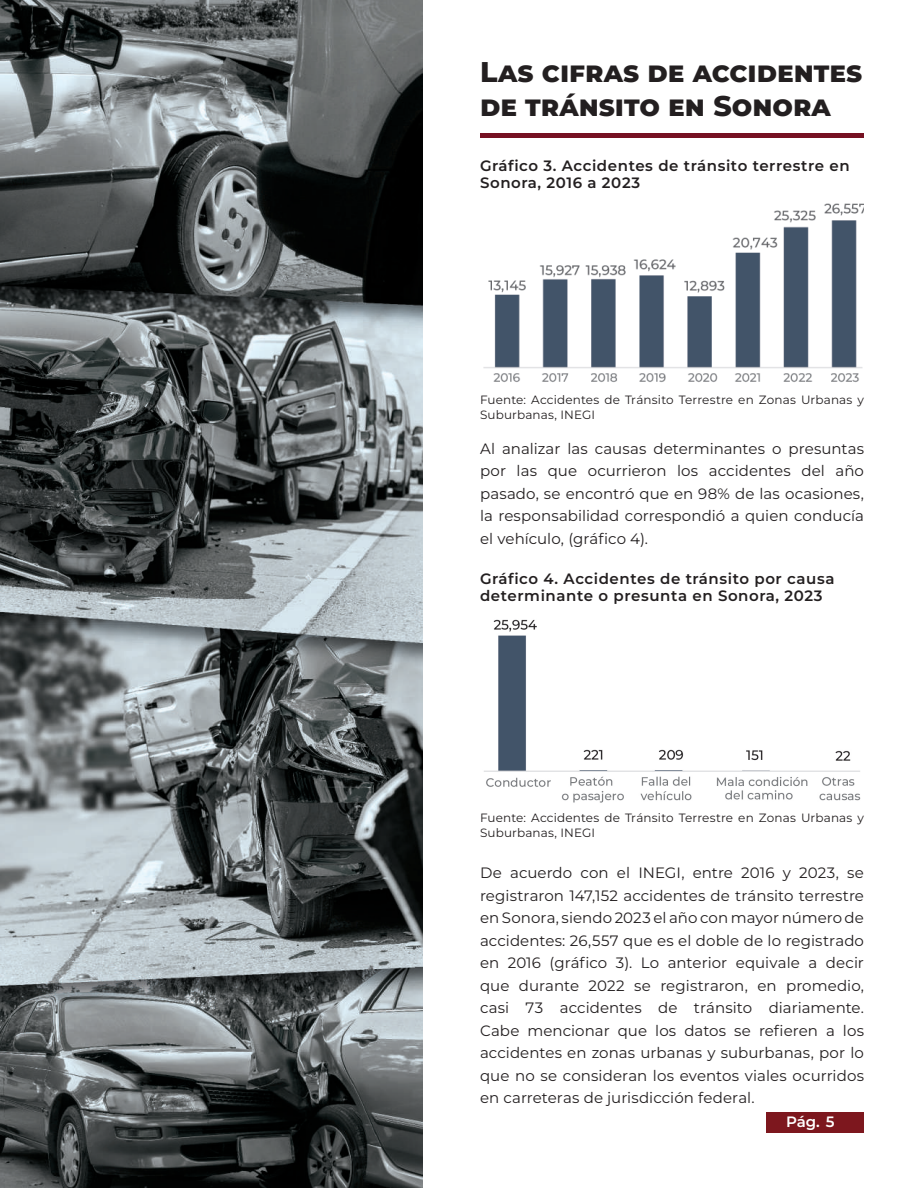
<style>
.page{position:relative;width:918px;height:1188px;background:#fff}
.page>*{position:absolute;margin:0;border:0;box-sizing:border-box;transform-origin:0 0}
.t1{font:800 28.5px/34.2px "Montserrat";letter-spacing:.015em;color:#231f20}
.t2{font:15px/22.5px "Montserrat";letter-spacing:.005em;color:#231f20;text-align:justify}
.t3{font:600 15px/16.5px "Montserrat";letter-spacing:.04em;color:#231f20}
.t4{font:600 15px "Montserrat";color:#fff}
.t5{font:12px/15px "Montserrat";letter-spacing:.01em;color:#231f20}
</style>
<div class="page">
<div style="left:766px;top:1113px;width:97px;height:20px;background:#7d171e"></div>
<img style="left:0;top:0;width:423px;height:1188px">
<img style="left:483px;top:203px;width:381px;height:180px">
<img style="left:484px;top:619px;width:377px;height:184px">
<div style="left:480px;top:133px;width:384px;height:5px;background:#761122"></div>
<h1 class="t1" style="left:480px;top:54px;width:384px">Las cifras de accidentes de tránsito en Sonora</h1>
<p class="t3" style="left:480px;top:157px;width:371px">Gráfico 3. Accidentes de tránsito terrestre en<br>Sonora, 2016 a 2023</p>
<p class="t5" style="left:480px;top:392px;width:385px">Fuente: Accidentes de Tránsito Terrestre en Zonas Urbanas y<br>Suburbanas, INEGI</p>
<p class="t2" style="left:480px;top:437px;width:385px">Al analizar las causas determinantes o presuntas por las que ocurrieron los accidentes del año pasado, se encontró que en 98% de las ocasiones, la responsabilidad correspondió a quien conducía el vehículo, (gráfico 4).</p>
<p class="t3" style="left:480px;top:570px;width:356px">Gráfico 4. Accidentes de tránsito por causa determinante o presunta en Sonora, 2023</p>
<p class="t5" style="left:480px;top:810px;width:385px">Fuente: Accidentes de Tránsito Terrestre en Zonas Urbanas y<br>Suburbanas, INEGI</p>
<p class="t2" style="left:480px;top:861px;width:385px">De acuerdo con el INEGI, entre 2016 y 2023, se registraron 147,152 accidentes de tránsito terrestre en Sonora, siendo 2023 el año con mayor número de accidentes: 26,557 que es el doble de lo registrado en 2016 (gráfico 3). Lo anterior equivale a decir que durante 2022 se registraron, en promedio, casi 73 accidentes de tránsito diariamente.<br>Cabe mencionar que los datos se refieren a los accidentes en zonas urbanas y suburbanas, por lo que no se consideran los eventos viales ocurridos en carreteras de jurisdicción federal.</p>
<p class="t4" style="left:786px;top:1112px;width:50px">Pág. 5</p>
</div>
